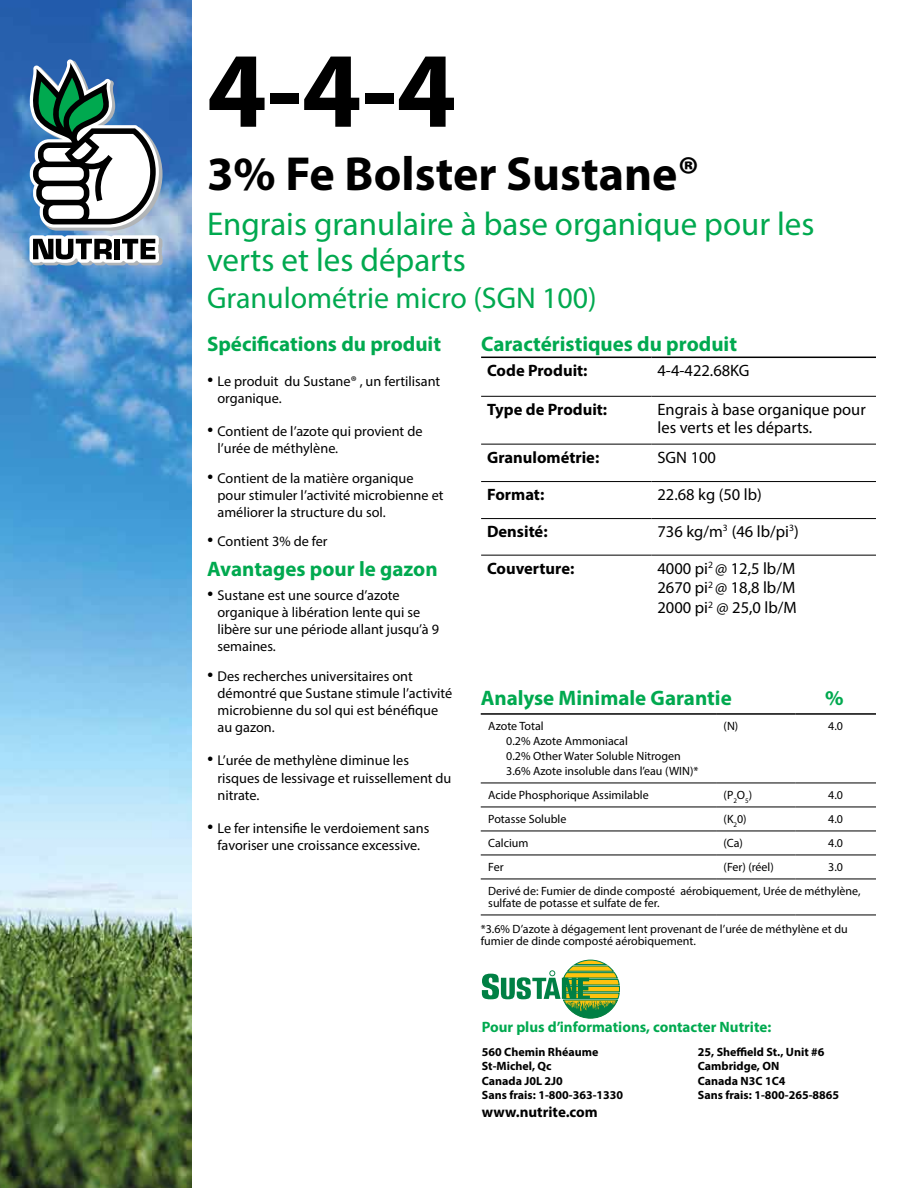
<style>
.page{position:relative;width:918px;height:1188px;background:#fff}
.page>*{position:absolute;margin:0;border:0;box-sizing:border-box;transform-origin:0 0}
.t1{font:700 108px "Myriad Pro";color:#000}
.t2{font:700 48px "Myriad Pro";color:#000}
.t3{font:33px/36px "Myriad Pro";color:#00a94f}
.t4{font:30px "Myriad Pro";color:#00a94f}
.t5{font:700 21px "Myriad Pro";color:#00a94f}
.t6{font:16.5px/19.8px "Myriad Pro";color:#000}
.t7{font:700 16.5px "Myriad Pro";color:#000}
.t8{font:700 15px "Myriad Pro";color:#00a94f}
.t9{font:700 15px "Myriad Pro";color:#000}
.t10{font:14.25px/17.1px "Myriad Pro";color:#000}
.t11{font:12px/15px "Myriad Pro";color:#000}
.t12{font:700 12px "Myriad Pro";color:#000}
.s1{font-family:"Calisto";font-size:18px}
</style>
<div class="page">
<img style="left:0;top:0;width:191px;height:1188px">
<svg style="left:30px;top:59px;width:133px;height:207px"></svg>
<hr style="left:481px;top:518px;width:171px;height:1px;background:#000">
<hr style="left:652px;top:518px;width:224px;height:1px;background:#000">
<hr style="left:481px;top:555px;width:171px;height:1px;background:#000">
<hr style="left:652px;top:555px;width:224px;height:1px;background:#000">
<hr style="left:481px;top:444px;width:171px;height:1px;background:#000">
<hr style="left:652px;top:444px;width:224px;height:1px;background:#000">
<hr style="left:481px;top:481px;width:171px;height:1px;background:#000">
<hr style="left:652px;top:481px;width:224px;height:1px;background:#000">
<hr style="left:481px;top:357px;width:171px;height:1px;background:#000">
<hr style="left:652px;top:357px;width:224px;height:1px;background:#000">
<hr style="left:481px;top:396px;width:171px;height:1px;background:#000">
<hr style="left:652px;top:396px;width:224px;height:1px;background:#000">
<hr style="left:481px;top:713px;width:235px;height:2px;background:#000">
<hr style="left:716px;top:713px;width:79px;height:2px;background:#000">
<hr style="left:795px;top:713px;width:81px;height:2px;background:#000">
<hr style="left:481px;top:783px;width:235px;height:1px;background:#000">
<hr style="left:716px;top:783px;width:79px;height:1px;background:#000">
<hr style="left:795px;top:783px;width:81px;height:1px;background:#000">
<hr style="left:481px;top:807px;width:235px;height:1px;background:#000">
<hr style="left:716px;top:807px;width:79px;height:1px;background:#000">
<hr style="left:795px;top:807px;width:81px;height:1px;background:#000">
<hr style="left:481px;top:831px;width:235px;height:1px;background:#000">
<hr style="left:716px;top:831px;width:79px;height:1px;background:#000">
<hr style="left:795px;top:831px;width:81px;height:1px;background:#000">
<hr style="left:481px;top:855px;width:235px;height:1px;background:#000">
<hr style="left:716px;top:855px;width:79px;height:1px;background:#000">
<hr style="left:795px;top:855px;width:81px;height:1px;background:#000">
<hr style="left:481px;top:879px;width:235px;height:1px;background:#000">
<hr style="left:716px;top:879px;width:79px;height:1px;background:#000">
<hr style="left:795px;top:879px;width:81px;height:1px;background:#000">
<hr style="left:481px;top:915px;width:235px;height:1px;background:#000">
<hr style="left:716px;top:915px;width:79px;height:1px;background:#000">
<hr style="left:795px;top:915px;width:81px;height:1px;background:#000">
<svg style="left:482px;top:960px;width:138px;height:58px"></svg>
<h1 class="t1" style="left:207px;top:20px;width:251px">4-4-4</h1>
<h2 class="t2" style="left:207px;top:142px;width:494px">3% Fe Bolster Sustane®</h2>
<h3 class="t3" style="left:207px;top:205px;width:609px">Engrais granulaire à base organique pour les verts et les départs</h3>
<h3 class="t4" style="left:207px;top:280px;width:391px">Granulométrie micro (SGN 100)</h3>
<h3 class="t5" style="left:207px;top:330px;width:236px">Spécifications du produit</h3>
<p class="t10" style="left:218px;top:372px;width:224px;text-indent:-10px"><span class="s1">•</span> Le produit du Sustane® , un fertilisant organique.</p>
<p class="t10" style="left:218px;top:423px;width:207px;text-indent:-10px"><span class="s1">•</span> Contient de l’azote qui provient de l’urée de méthylène.</p>
<p class="t10" style="left:218px;top:469px;width:228px;text-indent:-10px"><span class="s1">•</span> Contient de la matière organique pour stimuler l’activité microbienne et améliorer la structure du sol.</p>
<p class="t10" style="left:207px;top:532px;width:122px"><span class="s1">•</span> Contient 3% de fer</p>
<h3 class="t5" style="left:207px;top:555px;width:232px">Avantages pour le gazon</h3>
<p class="t10" style="left:218px;top:587px;width:223px;text-indent:-10px"><span class="s1">•</span> Sustane est une source d’azote organique à libération lente qui se libère sur une période allant jusqu’à 9 semaines.</p>
<p class="t10" style="left:218px;top:667px;width:236px;text-indent:-10px"><span class="s1">•</span> Des recherches universitaires ont démontré que Sustane stimule l’activité microbienne du sol qui est bénéfique au gazon.</p>
<p class="t10" style="left:218px;top:752px;width:235px;text-indent:-10px"><span class="s1">•</span> L’urée de methylène diminue les risques de lessivage et ruissellement du nitrate.</p>
<p class="t10" style="left:207px;top:820px;width:224px;text-align:center"><span class="s1">•</span> Le fer intensifie le verdoiement sans favoriser une croissance excessive.</p>
<h3 class="t5" style="left:481px;top:330px;width:257px">Caractéristiques du produit</h3>
<p class="t7" style="left:487px;top:359px;width:102px">Code Produit:</p>
<p class="t6" style="left:658px;top:360px;width:94px">4-4-422.68KG</p>
<p class="t7" style="left:487px;top:398px;width:122px">Type de Produit:</p>
<p class="t6" style="left:658px;top:400px;width:210px;line-height:18px">Engrais à base organique pour les verts et les départs.</p>
<p class="t7" style="left:487px;top:446px;width:114px">Granulométrie:</p>
<p class="t6" style="left:658px;top:447px;width:60px">SGN 100</p>
<p class="t7" style="left:487px;top:484px;width:59px">Format:</p>
<p class="t6" style="left:658px;top:484px;width:106px">22.68 kg (50 lb)</p>
<p class="t7" style="left:487px;top:521px;width:62px">Densité:</p>
<p class="t6" style="left:658px;top:521px;width:143px">736 kg/m<sup>3</sup> (46 lb/pi<sup>3</sup>)</p>
<p class="t7" style="left:487px;top:557px;width:89px">Couverture:</p>
<p class="t6" style="left:658px;top:558px;width:141px;text-align:justify">4000 pi<sup>2</sup> @ 12,5 lb/M 2670 pi<sup>2</sup> @ 18,8 lb/M 2000 pi<sup>2</sup> @ 25,0 lb/M</p>
<h3 class="t5" style="left:481px;top:684px;width:253px">Analyse Minimale Garantie</h3>
<h3 class="t5" style="left:825px;top:684px;width:20px">%</h3>
<p class="t11" style="left:506px;top:719px;width:194px;text-indent:-18px">Azote Total<br>0.2% Azote Ammoniacal<br>0.2% Other Water Soluble Nitrogen<br>3.6% Azote insoluble dans l’eau (WIN)*</p>
<p class="t11" style="left:724px;top:719px;width:16px">(N)</p>
<p class="t11" style="left:828px;top:719px;width:16px">4.0</p>
<p class="t11" style="left:488px;top:788px;width:162px">Acide Phosphorique Assimilable</p>
<p class="t11" style="left:724px;top:788px;width:30px">(P<sub>2</sub>O<sub>5</sub>)</p>
<p class="t11" style="left:828px;top:788px;width:16px">4.0</p>
<p class="t11" style="left:488px;top:812px;width:80px">Potasse Soluble</p>
<p class="t11" style="left:724px;top:812px;width:25px">(K<sub>2</sub>0)</p>
<p class="t11" style="left:828px;top:812px;width:16px">4.0</p>
<p class="t11" style="left:488px;top:836px;width:42px">Calcium</p>
<p class="t11" style="left:724px;top:836px;width:21px">(Ca)</p>
<p class="t11" style="left:828px;top:836px;width:16px">4.0</p>
<p class="t11" style="left:488px;top:860px;width:17px">Fer</p>
<p class="t11" style="left:724px;top:860px;width:52px">(Fer) (réel)</p>
<p class="t11" style="left:488px;top:855px;width:374px;line-height:24px;text-indent:340px">3.0<br>Derivé de: Fumier de dinde composté aérobiquement, Urée de méthylène,</p>
<p class="t11" style="left:481px;top:890px;width:369px;line-height:25.8px;text-indent:8px">sulfate de potasse et sulfate de fer.<br>*3.6% D’azote à dégagement lent provenant de l’urée de méthylène et du</p>
<p class="t11" style="left:481px;top:934px;width:217px">fumier de dinde composté aérobiquement.</p>
<p class="t8" style="left:482px;top:1017px;width:291px">Pour plus d’informations, contacter Nutrite:</p>
<p class="t12" style="left:482px;top:1044px;width:118px">560 Chemin Rhéaume</p>
<p class="t12" style="left:698px;top:1044px;width:128px">25, Sheffield St., Unit #6</p>
<p class="t12" style="left:482px;top:1058px;width:71px">St-Michel, Qc</p>
<p class="t12" style="left:698px;top:1058px;width:83px">Cambridge, ON</p>
<p class="t12" style="left:482px;top:1073px;width:83px">Canada J0L 2J0</p>
<p class="t12" style="left:698px;top:1073px;width:89px">Canada N3C 1C4</p>
<p class="t12" style="left:482px;top:1087px;width:143px">Sans frais: 1-800-363-1330</p>
<p class="t12" style="left:698px;top:1087px;width:143px">Sans frais: 1-800-265-8865</p>
<p class="t9" style="left:482px;top:1102px;width:117px">www.nutrite.com</p>
</div>
